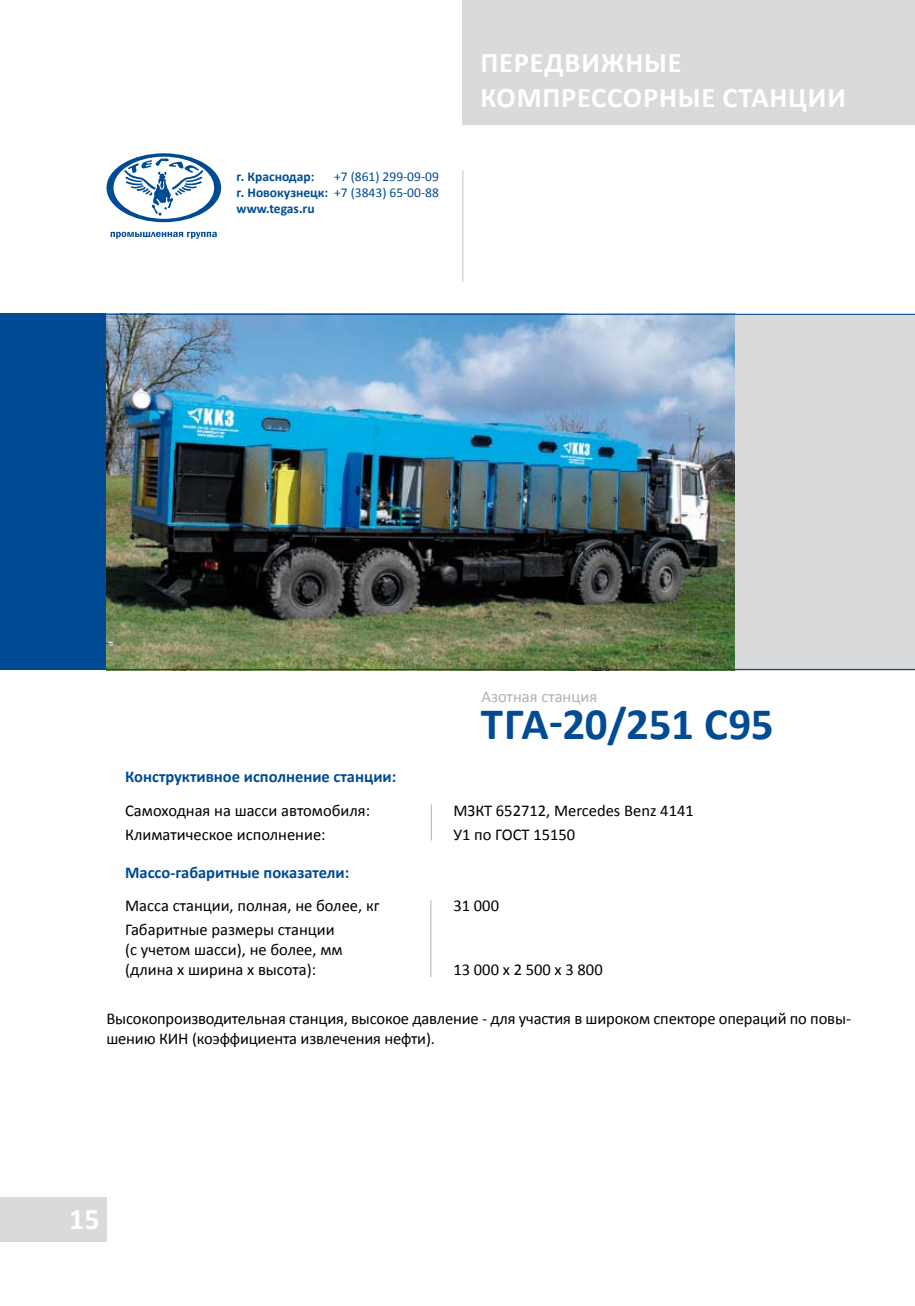
<style>
.page{position:relative;width:915px;height:1306px;background:#fff}
.page>*{position:absolute;margin:0;border:0;box-sizing:border-box;transform-origin:0 0}
.t1{font:700 45px "Calibri";letter-spacing:-.01em;color:#004b93}
.t2{font:700 30px "Calibri";color:#fff}
.t3{font:700 28.5px/34.2px "Calibri";color:#fff}
.t4{font:16.5px/19.8px "Calibri";color:#000}
.t5{font:700 16.5px "Calibri";color:#004b93}
.t6{font:16.5px "Calibri";color:#b1b2b4}
.t7{font:13.5px/16.2px "Calibri";color:#004b93;text-align:justify}
.t8{font:700 13.5px "Calibri";color:#004b93}
.s1{font-weight:700}
</style>
<div class="page">
<div style="left:0;top:314px;width:106px;height:356px;background:#004b93"></div>
<div style="left:462px;top:1px;width:452px;height:123px;background:#d9dadb"></div>
<div style="left:462px;top:0;width:452px;height:125px;border:2px solid #d9dadb"></div>
<hr style="left:462px;top:170px;width:1px;height:112px;background:#d9dadb">
<div style="left:0;top:1197px;width:106px;height:45px;background:#d9dadb"></div>
<div style="left:734px;top:314px;width:180px;height:356px;background:#d9dadb"></div>
<svg style="left:111px;top:232px;width:106px;height:7px"></svg>
<svg style="left:106px;top:153px;width:115px;height:69px"></svg>
<hr style="left:914px;top:314px;width:1px;height:356px;background:#d9dadb">
<svg style="left:914px;top:0;width:1px;height:125px"></svg>
<img style="left:106px;top:315px;width:628px;height:354px">
<hr style="left:431px;top:804px;width:1px;height:36px;background:#b1b2b4">
<hr style="left:430px;top:900px;width:1px;height:77px;background:#b1b2b4">
<hr style="left:21px;top:314px;width:893px;height:1px;background:#004b93">
<hr style="left:21px;top:669px;width:893px;height:1px;background:#004b93">
<p class="t7" style="left:236px;top:168px;width:204px;text-indent:97px">+7 (861) 299-09-09 <span class="s1">г. Новокузнецк:</span> +7 (3843) 65-00-88 <span class="s1">www.tegas.ru</span></p>
<p class="t8" style="left:236px;top:168px;width:79px">г. Краснодар:</p>
<h3 class="t3" style="left:480px;top:46px;width:38px">Передвижные компрессорные</h3>
<h3 class="t3" style="left:499px;top:46px;width:19px">ее</h3>
<h3 class="t3" style="left:480px;top:80px;width:19px">орес</h3>
<h3 class="t3" style="left:722px;top:80px;width:19px">и</h3>
<h3 class="t3" style="left:722px;top:80px;width:19px">станции</h3>
<p class="t6" style="left:481px;top:686px;width:117px">Азотная станция</p>
<h1 class="t1" style="left:480px;top:694px;width:294px">ТГА-20/251 С95</h1>
<p class="t5" style="left:125px;top:766px;width:272px">Конструктивное исполнение станции:</p>
<p class="t4" style="left:125px;top:800px;width:246px">Самоходная на шасси автомобиля:</p>
<p class="t4" style="left:453px;top:800px;width:242px">МЗКТ 652712, Mercedes Benz 4141</p>
<p class="t4" style="left:125px;top:824px;width:202px">Климатическое исполнение:</p>
<p class="t4" style="left:453px;top:824px;width:123px">У1 по ГОСТ 15150</p>
<p class="t5" style="left:125px;top:861px;width:225px">Массо-габаритные показатели:</p>
<p class="t4" style="left:125px;top:895px;width:256px">Масса станции, полная, не более, кг</p>
<p class="t4" style="left:453px;top:895px;width:47px">31 000</p>
<p class="t4" style="left:125px;top:919px;width:219px">Габаритные размеры станции (с учетом шасси), не более, мм (длина х ширина х высота):</p>
<p class="t4" style="left:453px;top:959px;width:151px">13 000 х 2 500 х 3 800</p>
<p class="t4" style="left:106px;top:1009px;width:746px">Высокопроизводительная станция, высокое давление - для участия в широком спекторе операций по повы&shy;шению КИН (коэффициента извлечения нефти).</p>
<h2 class="t2" style="left:69px;top:1199px;width:32px">15</h2>
</div>
